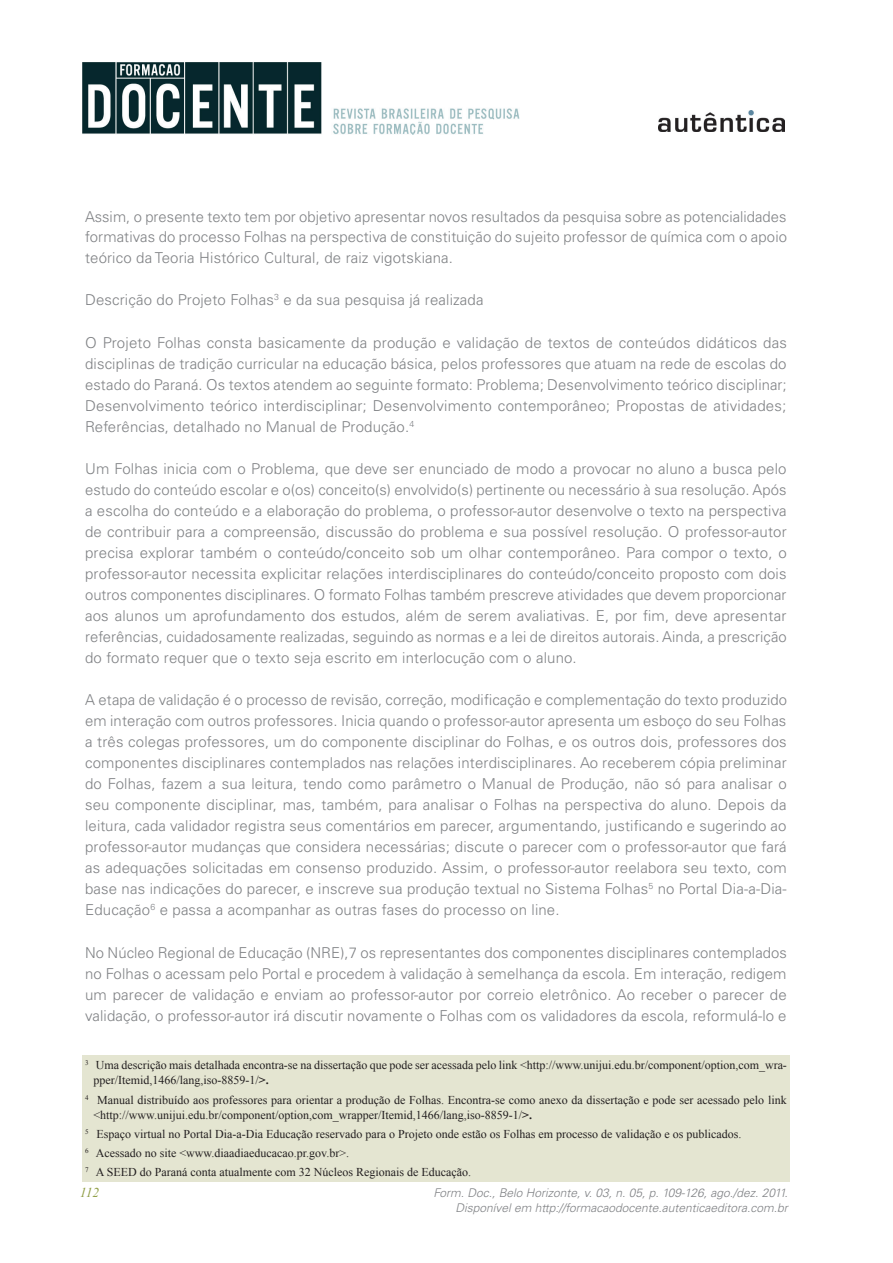
<style>
.page{position:relative;width:893px;height:1263px;background:#fff}
.page>*{position:absolute;margin:0;border:0;box-sizing:border-box;transform-origin:0 0}
.t1{font:300 15px/21px "Univers LT Std";letter-spacing:.01em;color:#808285;text-align:justify}
.t2{font:italic 13.5px "Times New Roman";color:#919f48}
.t3{font:12px/15px "Times New Roman";color:#231f20}
.t4{font:italic 300 12px/14.4px "Univers LT Std";color:#808285;text-align:right}
.s1{font-weight:700}
</style>
<div class="page">
<img style="left:83px;top:63px;width:437px;height:72px">
<img style="left:658px;top:110px;width:127px;height:22px">
<div style="left:83px;top:1055px;width:707px;height:126px;background:#e4e5d1"></div>
<p class="t1" style="left:85px;top:207px;width:703px;line-height:20.4px">Assim, o presente texto tem por objetivo apresentar novos resultados da pesquisa sobre as potencialidades formativas do processo Folhas na perspectiva de constituição do sujeito professor de química com o apoio teórico da Teoria Histórico Cultural, de raiz vigotskiana.</p>
<p class="t1" style="left:85px;top:290px;width:400px">Descrição do Projeto Folhas<sup>3</sup> e da sua pesquisa já realizada</p>
<p class="t1" style="left:85px;top:332px;width:704px">O Projeto Folhas consta basicamente da produção e validação de textos de conteúdos didáticos das disciplinas de tradição curricular na educação básica, pelos professores que atuam na rede de escolas do estado do Paraná. Os textos atendem ao seguinte formato: Problema; Desenvolvimento teórico disciplinar; Desenvolvimento teórico interdisciplinar; Desenvolvimento contemporâneo; Propostas de atividades; Referências, detalhado no Manual de Produção.<sup>4</sup></p>
<p class="t1" style="left:85px;top:458px;width:703px">Um Folhas inicia com o Problema, que deve ser enunciado de modo a provocar no aluno a busca pelo estudo do conteúdo escolar e o(os) conceito(s) envolvido(s) pertinente ou necessário à sua resolução. Após a escolha do conteúdo e a elaboração do problema, o professor-autor desenvolve o texto na perspectiva de contribuir para a compreensão, discussão do problema e sua possível resolução. O professor-autor precisa explorar também o conteúdo/conceito sob um olhar contemporâneo. Para compor o texto, o professor-autor necessita explicitar relações interdisciplinares do conteúdo/conceito proposto com dois outros componentes disciplinares. O formato Folhas também prescreve atividades que devem proporcionar aos alunos um aprofundamento dos estudos, além de serem avaliativas. E, por fim, deve apresentar referências, cuidadosamente realizadas, seguindo as normas e a lei de direitos autorais. Ainda, a prescrição do formato requer que o texto seja escrito em interlocução com o aluno.</p>
<p class="t1" style="left:85px;top:689px;width:703px">A etapa de validação é o processo de revisão, correção, modificação e complementação do texto produzido em interação com outros professores. I nicia quando o professor-autor apresenta um esboço do seu Folhas a três colegas professores, um do componente disciplinar do Folhas, e os outros dois, professores dos componentes disciplinares contemplados nas relações interdisciplinares. Ao receberem cópia preliminar do Folhas, fazem a sua leitura, tendo como parâmetro o Manual de Produção, não só para analisar o seu componente disciplinar, mas, também, para analisar o Folhas na perspectiva do aluno. Depois da leitura, cada validador registra seus comentários em parecer, argumentando, justificando e sugerindo ao professor-autor mudanças que considera necessárias; discute o parecer com o professor-autor que fará as adequações solicitadas em consenso produzido. Assim, o professor-autor reelabora seu texto, com base nas indicações do parecer, e inscreve sua produção textual no Sistema Folhas<sup>5</sup> no Portal Dia-a-Dia-Educação<sup>6</sup> e passa a acompanhar as outras fases do processo on line.</p>
<p class="t1" style="left:85px;top:942px;width:703px">No Núcleo Regional de Educação (NR E),7 os representantes dos componentes disciplinares contemplados no Folhas o acessam pelo Portal e procedem à validação à semelhança da escola. Em interação, redigem um parecer de validação e enviam ao professor-autor por correio eletrônico. Ao receber o parecer de validação, o professor-autor irá discutir novamente o Folhas com os validadores da escola, reformulá-lo e</p>
<p class="t3" style="left:94px;top:1058px;width:695px;text-indent:-8px"><sup>3</sup> Uma descrição mais detalhada encontra-se na dissertação que pode ser acessada pelo link &lt;http://www.unijui.edu.br/component/option,com_wra&shy;pper/Itemid,1466/lang,iso-8859-1/<span class="s1">&gt;.</span></p>
<p class="t3" style="left:94px;top:1092px;width:695px;text-indent:-8px"><sup>4</sup> Manual distribuído aos professores para orientar a produção de Folhas. Encontra-se como anexo da dissertação e pode ser acessado pelo link &lt;http://www.unijui.edu.br/component/option,com_wrapper/Itemid,1466/lang,iso-8859-1/<span class="s1">&gt;.</span></p>
<p class="t3" style="left:85px;top:1124px;width:658px;line-height:19.2px"><sup>5</sup> Espaço virtual no Portal Dia-a-Dia Educação reservado para o Projeto onde estão os Folhas em processo de validação e os publicados.<br><sup>6</sup> Acessado no site &lt;www.diaadiaeducacao.pr.gov.br&gt;.<br><sup>7</sup> A SEED do Paraná conta atualmente com 32 Núcleos Regionais de Educação.</p>
<p class="t2" style="left:80px;top:1183px;width:21px">112</p>
<p class="t4" style="left:433px;top:1186px;width:356px">Form. Doc., Belo Horizonte, v. 03, n. 05, p. 109-126, ago./dez. 2011.<br>Disponível em http://formacaodocente.autenticaeditora.com.br</p>
</div>
